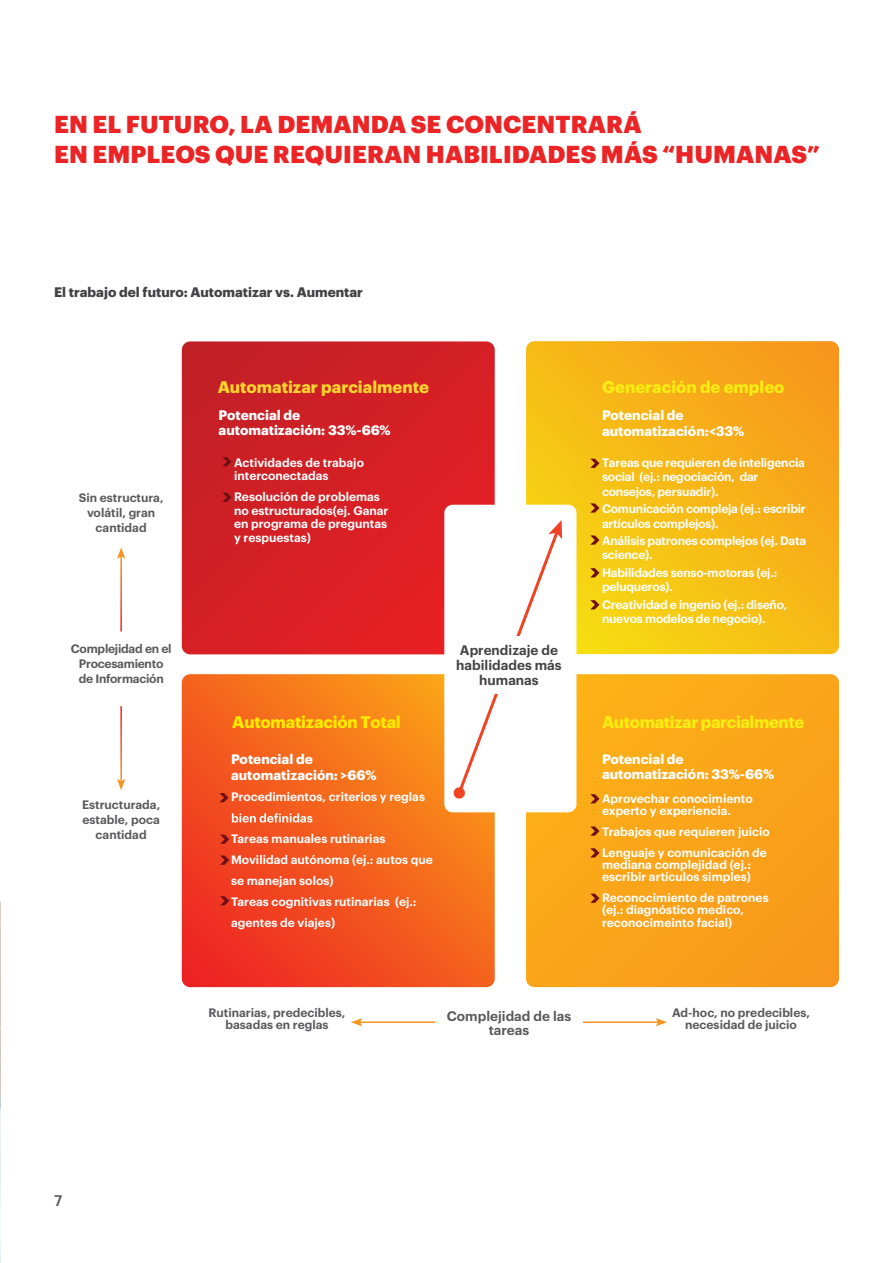
<style>
.page{position:relative;width:893px;height:1263px;background:#fff}
.page>*{position:absolute;margin:0;border:0;box-sizing:border-box;transform-origin:0 0}
.t1{font:900 24px/30px "Graphik";letter-spacing:.005em;color:#eb2426}
.t2{font:700 16.5px "Graphik";letter-spacing:-.025em;color:#f7ec13}
.t3{font:700 16.5px "Graphik";color:#ffd42e}
.t4{font:700 16.5px "Graphik";letter-spacing:-.015em;color:#fee900}
.t5{font:700 16.5px "Graphik";color:#f7ec13}
.t6{font:500 15px "Graphik";color:#59595c}
.t7{font:700 13.5px/16.2px "Graphik";color:#fff}
.t8{font:700 13.5px "Graphik";color:#424143}
.t9{font:600 13.5px/15px "Graphik";color:#424143;text-align:center}
.t10{font:600 13.5px/13.5px "Graphik";color:#59595c;text-align:center}
.t11{font:600 12px/21px "Graphik";color:#fff}
.t12{font:600 12px/14.4px "Graphik";letter-spacing:-.02em;color:#fff}
.t13{font:600 12px/15px "Graphik";color:#59595c;text-align:center}
.t14{font:600 12px/15px "Graphik";letter-spacing:-.02em;color:#59595c;text-align:center}
</style>
<div class="page">
<svg style="left:182px;top:341px;width:313px;height:313px;background:#d32025"></svg>
<svg style="left:526px;top:341px;width:313px;height:313px;background:#f6b817"></svg>
<svg style="left:526px;top:674px;width:313px;height:313px;background:#faa419"></svg>
<svg style="left:182px;top:674px;width:313px;height:313px;background:#f35f1e"></svg>
<div style="left:444px;top:505px;width:132px;height:307px;background:#fff;border-radius:8px"></div>
<svg style="left:453px;top:520px;width:109px;height:279px"></svg>
<div style="left:451px;top:636px;width:116px;height:58px;background:#fff"></div>
<svg style="left:590px;top:459px;width:9px;height:9px"></svg>
<svg style="left:590px;top:794px;width:9px;height:9px"></svg>
<svg style="left:232px;top:813px;width:80px;height:9px"></svg>
<svg style="left:219px;top:793px;width:10px;height:9px"></svg>
<svg style="left:590px;top:503px;width:9px;height:10px"></svg>
<svg style="left:590px;top:535px;width:9px;height:10px"></svg>
<svg style="left:590px;top:568px;width:9px;height:9px"></svg>
<svg style="left:590px;top:600px;width:9px;height:9px"></svg>
<svg style="left:590px;top:826px;width:9px;height:10px"></svg>
<svg style="left:590px;top:848px;width:9px;height:9px"></svg>
<svg style="left:590px;top:894px;width:9px;height:9px"></svg>
<svg style="left:220px;top:835px;width:9px;height:9px"></svg>
<svg style="left:220px;top:855px;width:9px;height:10px"></svg>
<svg style="left:220px;top:896px;width:9px;height:9px"></svg>
<svg style="left:222px;top:457px;width:10px;height:9px"></svg>
<svg style="left:222px;top:493px;width:10px;height:9px"></svg>
<img style="left:0;top:901px;width:1px;height:362px">
<svg style="left:117px;top:547px;width:8px;height:12px"></svg>
<hr style="left:583px;top:1021px;width:75px;height:2px;background:#f79421">
<svg style="left:656px;top:1018px;width:11px;height:8px"></svg>
<svg style="left:117px;top:779px;width:8px;height:11px"></svg>
<hr style="left:360px;top:1021px;width:75px;height:2px;background:#f79421">
<svg style="left:351px;top:1018px;width:11px;height:8px"></svg>
<h1 class="t1" style="left:54px;top:107px;width:768px">EN EL FUTURO, LA DEMANDA SE CONCENTRARÁ<br>EN EMPLEOS QUE REQUIERAN HABILIDADES MÁS “HUMANAS”</h1>
<p class="t8" style="left:54px;top:282px;width:311px">El trabajo del futuro: Automatizar vs. Aumentar</p>
<h2 class="t3" style="left:218px;top:375px;width:213px">Automatizar parcialmente</h2>
<h2 class="t5" style="left:602px;top:375px;width:184px">Generación de empleo</h2>
<p class="t7" style="left:219px;top:406px;width:174px;line-height:15px">Potencial de automatización: 33%-66%</p>
<p class="t7" style="left:602px;top:405px;width:144px">Potencial de automatización:&lt;33%</p>
<p class="t13" style="left:79px;top:489px;width:86px">Sin estructura, volátil, gran cantidad</p>
<p class="t11" style="left:234px;top:455px;width:131px;line-height:13.5px">Actividades de trabajo interconectadas</p>
<p class="t11" style="left:234px;top:489px;width:156px;line-height:13.5px">Resolución de problemas no estructurados(ej. Ganar en programa de preguntas y respuestas)</p>
<p class="t12" style="left:602px;top:454px;width:204px">Tareas que requieren de inteligencia social (ej.: negociación, dar consejos, persuadir).</p>
<p class="t12" style="left:602px;top:500px;width:205px">Comunicación compleja (ej.: escribir artículos complejos).</p>
<p class="t12" style="left:602px;top:532px;width:206px">Análisis patrones complejos (ej. Data science).</p>
<p class="t12" style="left:602px;top:564px;width:177px">Habilidades senso-motoras (ej.: peluqueros).</p>
<p class="t12" style="left:602px;top:596px;width:187px">Creatividad e ingenio (ej.: diseño, nuevos modelos de negocio).</p>
<p class="t14" style="left:71px;top:640px;width:102px">Complejidad en el<br>Procesamiento de Información</p>
<p class="t9" style="left:456px;top:641px;width:107px">Aprendizaje de habilidades más humanas</p>
<h2 class="t4" style="left:232px;top:710px;width:170px">Automatización Total</h2>
<h2 class="t2" style="left:602px;top:710px;width:203px">Automatizar parcialmente</h2>
<p class="t7" style="left:231px;top:749px;width:147px">Potencial de automatización: &gt;66%</p>
<p class="t7" style="left:602px;top:750px;width:174px;line-height:15px">Potencial de automatización: 33%-66%</p>
<p class="t13" style="left:82px;top:796px;width:80px">Estructurada, estable, poca cantidad</p>
<p class="t11" style="left:231px;top:785px;width:195px">Procedimientos, criterios y reglas</p>
<p class="t11" style="left:231px;top:827px;width:203px">Tareas manuales rutinarias<br>Movilidad autónoma (ej.: autos que se manejan solos)<br>Tareas cognitivas rutinarias (ej.: agentes de viajes)</p>
<p class="t11" style="left:602px;top:791px;width:152px;line-height:12px">Aprovechar conocimiento experto y experiencia.</p>
<p class="t11" style="left:602px;top:820px;width:169px">Trabajos que requieren juicio<br>Lenguaje y comunicación de</p>
<p class="t11" style="left:602px;top:857px;width:151px;line-height:12px">mediana complejidad (ej.: escribir artículos simples)</p>
<p class="t11" style="left:602px;top:890px;width:168px;line-height:12px">Reconocimiento de patrones (ej.: diagnóstico medico,</p>
<p class="t11" style="left:602px;top:911px;width:132px">reconocimeinto facial)</p>
<p class="t6" style="left:54px;top:1189px;width:10px">7</p>
<p class="t13" style="left:209px;top:1005px;width:138px;line-height:12px">Rutinarias, predecibles, basadas en reglas</p>
<p class="t10" style="left:447px;top:1008px;width:126px">Complejidad de las tareas</p>
<p class="t13" style="left:672px;top:1005px;width:139px;line-height:12px">Ad-hoc, no predecibles, necesidad de juicio</p>
</div>
